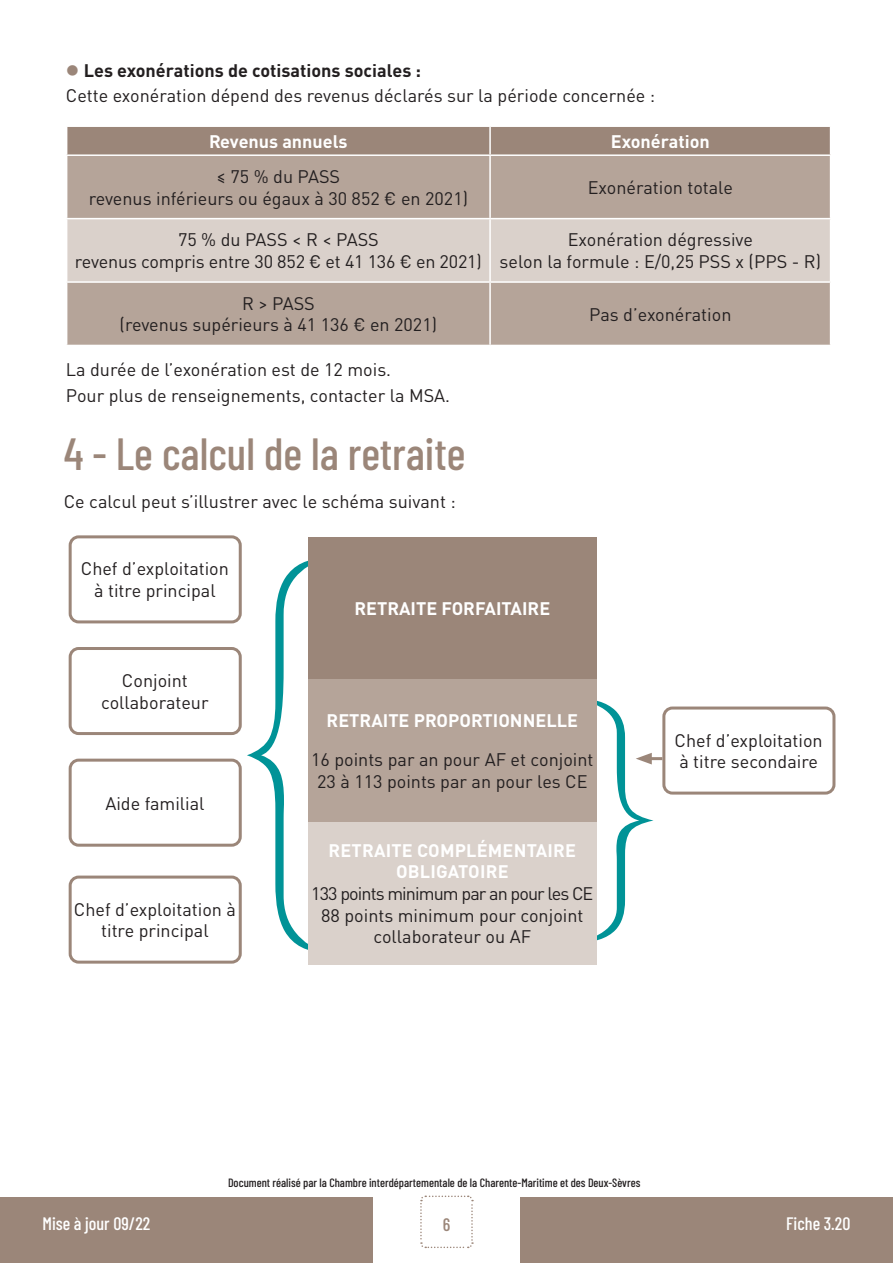
<style>
.page{position:relative;width:893px;height:1263px;background:#fff}
.page>*{position:absolute;margin:0;border:0;box-sizing:border-box;transform-origin:0 0}
.t1{font:465px "Emboss";color:#009397;scale:.81 1}
.t2{font:500 45px "Barlow Condensed";color:#9b8679}
.t3{font:18px/21.6px "DINOT";color:#231f20;text-align:center}
.t4{font:700 18px/21.6px "DINOT";color:#fff;text-align:center}
.t5{font:500 18px "Barlow Condensed";color:#fff}
.t6{font:500 18px "Barlow Condensed";color:#9b8679}
.t7{font:500 12px "Barlow Condensed";color:#231f20}
.s1{color:#9b8679}
.s2{font-weight:700}
</style>
<div class="page">
<svg style="left:420px;top:1195px;width:54px;height:54px"></svg>
<div style="left:0;top:1197px;width:373px;height:66px;background:#9b8679"></div>
<div style="left:520px;top:1197px;width:373px;height:66px;background:#9b8679"></div>
<div style="left:67px;top:156px;width:763px;height:189px;background:#b5a499"></div>
<div style="left:67px;top:219px;width:763px;height:62px;background:#dad1cb"></div>
<div style="left:67px;top:126px;width:763px;height:28px;background:#9b8679"></div>
<hr style="left:489px;top:156px;width:2px;height:62px;background:#fff">
<hr style="left:66px;top:218px;width:424px;height:1px;background:#fff">
<hr style="left:490px;top:218px;width:341px;height:1px;background:#fff">
<hr style="left:489px;top:219px;width:2px;height:62px;background:#fff">
<hr style="left:66px;top:281px;width:424px;height:2px;background:#fff">
<hr style="left:490px;top:281px;width:341px;height:2px;background:#fff">
<hr style="left:489px;top:283px;width:2px;height:62px;background:#fff">
<div style="left:69px;top:535px;width:173px;height:88px;border:3px solid #9b8679;border-radius:9px"></div>
<div style="left:69px;top:759px;width:173px;height:88px;border:3px solid #9b8679;border-radius:9px"></div>
<div style="left:69px;top:647px;width:173px;height:88px;border:3px solid #9b8679;border-radius:9px"></div>
<div style="left:69px;top:875px;width:173px;height:89px;border:3px solid #9b8679;border-radius:9px"></div>
<div style="left:662px;top:706px;width:173px;height:88px;border:3px solid #9b8679;border-radius:9px"></div>
<div style="left:308px;top:537px;width:288px;height:142px;background:#9b8679"></div>
<div style="left:308px;top:679px;width:288px;height:143px;background:#b5a499"></div>
<div style="left:308px;top:822px;width:288px;height:142px;background:#dad1cb"></div>
<hr style="left:646px;top:757px;width:16px;height:3px;background:#9b8679">
<svg style="left:596px;top:698px;width:58px;height:245px"></svg>
<p class="t3" style="left:66px;top:57px;width:591px;line-height:25.8px;text-align:left"><span class="s1">●</span> <span class="s2">Les exonérations de cotisations sociales :<br></span>Cette exonération dépend des revenus déclarés sur la période concernée :</p>
<p class="t4" style="left:209px;top:130px;width:140px">Revenus annuels</p>
<p class="t4" style="left:611px;top:130px;width:100px">Exonération</p>
<p class="t3" style="left:89px;top:165px;width:381px">≤ 75 % du PASS<br>revenus inférieurs ou égaux à 30 852 € en 2021)</p>
<p class="t3" style="left:588px;top:176px;width:147px">Exonération totale</p>
<p class="t3" style="left:75px;top:229px;width:408px">75 % du PASS &lt; R &lt; PASS<br>revenus compris entre 30 852 € et 41 136 € en 2021)</p>
<p class="t3" style="left:500px;top:229px;width:323px">Exonération dégressive<br>selon la formule : E/0,25 PSS x (PPS - R)</p>
<p class="t3" style="left:120px;top:292px;width:319px">R &gt; PASS<br>(revenus supérieurs à 41 136 € en 2021)</p>
<p class="t3" style="left:589px;top:303px;width:144px">Pas d’exonération</p>
<p class="t3" style="left:66px;top:357px;width:386px;line-height:25.8px;text-align:left">La durée de l’exonération est de 12 mois.<br>Pour plus de renseignements, contacter la MSA.</p>
<h2 class="t2" style="left:64px;top:422px;width:403px">4 - Le calcul de la retraite</h2>
<p class="t3" style="left:64px;top:490px;width:394px">Ce calcul peut s’illustrer avec le schéma suivant :</p>
<p class="t3" style="left:81px;top:558px;width:150px">Chef d’exploitation à titre principal</p>
<p class="t3" style="left:101px;top:669px;width:109px">Conjoint collaborateur</p>
<p class="t3" style="left:105px;top:792px;width:101px">Aide familial</p>
<p class="t3" style="left:74px;top:898px;width:164px">Chef d’exploitation à titre principal</p>
<h1 class="t1" style="left:217px;top:421px;width:163px">{</h1>
<p class="t4" style="left:354px;top:597px;width:197px">RETRAITE FORFAITAIRE</p>
<p class="t4" style="left:327px;top:709px;width:253px">RETRAITE PROPORTIONNELLE</p>
<p class="t3" style="left:311px;top:748px;width:284px">16 points par an pour AF et conjoint<br>23 à 113 points par an pour les CE</p>
<p class="t4" style="left:329px;top:839px;width:249px">RETRAITE COMPLÉMENTAIRE<br>OBLIGATOIRE</p>
<p class="t3" style="left:311px;top:882px;width:284px">133 points minimum par an pour les CE<br>88 points minimum pour conjoint collaborateur ou AF</p>
<p class="t3" style="left:675px;top:729px;width:150px;text-align:left">Chef d’exploitation à titre secondaire</p>
<p class="t7" style="left:228px;top:1174px;width:414px">Document réalisé par la Chambre interdépartementale de la Charente-Maritime et des Deux-Sèvres</p>
<p class="t5" style="left:43px;top:1210px;width:109px">Mise à jour 09/22</p>
<p class="t6" style="left:443px;top:1211px;width:9px">6</p>
<p class="t5" style="left:786px;top:1210px;width:66px">Fiche 3.20</p>
</div>
